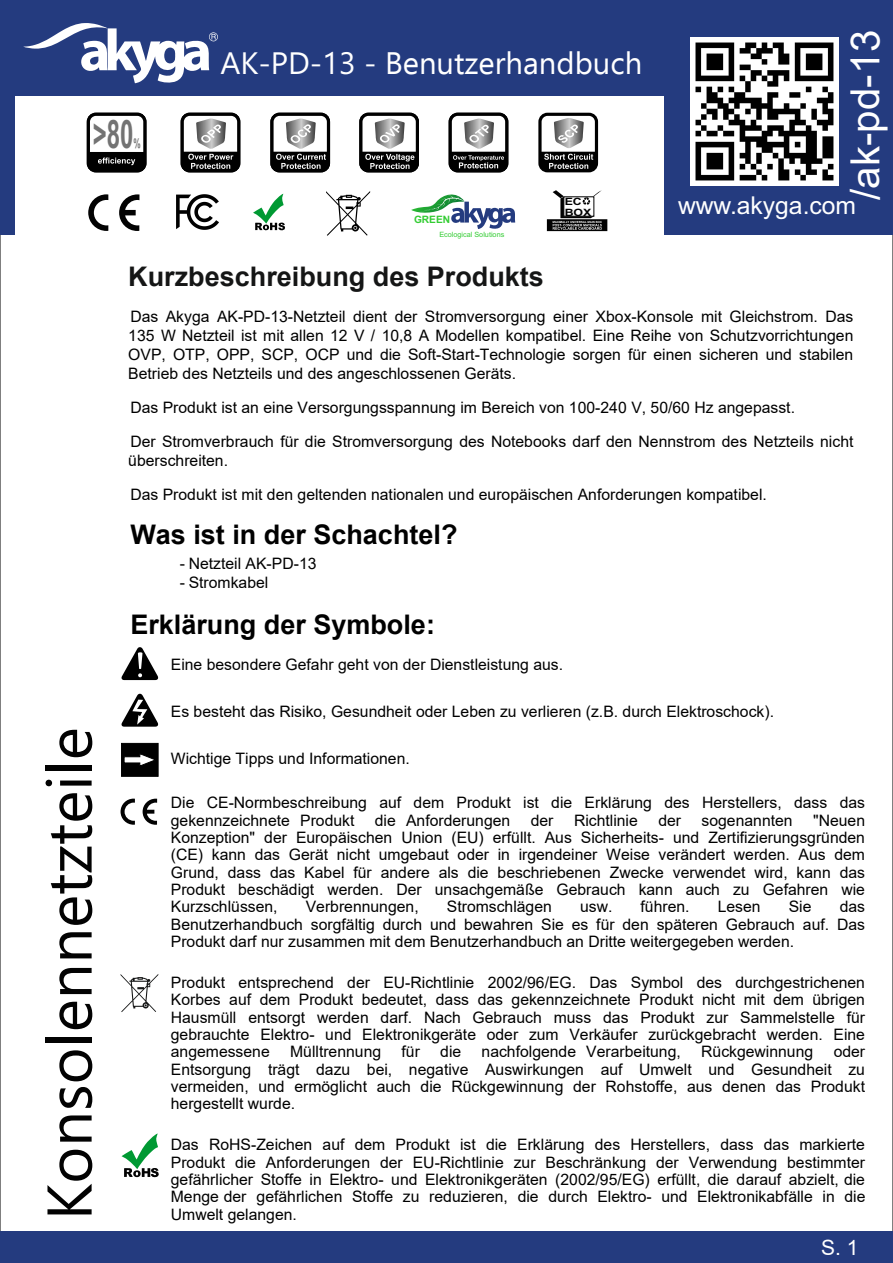
<style>
.page{position:relative;width:893px;height:1263px;background:#fff}
.page>*{position:absolute;margin:0;border:0;box-sizing:border-box;transform-origin:0 0}
.t1{font:63px "Ebrima";color:#020202}
.t2{font:40.35px "Arial";color:#fff}
.t3{font:700 39.3px "Arial";color:#737373;scale:.61 1}
.t4{font:31.05px "Ebrima";color:#fff}
.t5{font:700 27px "Arial";color:#151616}
.t6{font:700 27px "Arial";color:#000}
.t7{font:700 27px "Arial";color:#000}
.t8{font:24.6px "Arial";color:#fff}
.t9{font:21px "Arial";color:#fff}
.t10{font:15.75px/17.2px "Arial";color:#000;text-align:justify}
.t11{font:700 13.35px "Arial";color:#737373;scale:.61 1}
.t12{font:700 10.2px "Arial";color:#3c3}
.t13{font:700 10.05px/11.2px "Arial";color:#020202;scale:1.23 1}
.t14{font:7.2px "Arial";color:#3c3}
.s1{font-style:inherit}
</style>
<div class="page">
<div style="left:0;top:0;width:893px;height:235px;background:#243b7f"></div>
<div style="left:16px;top:96px;width:648px;height:149px;background:#fff"></div>
<svg style="left:23px;top:23px;width:195px;height:60px"></svg>
<div style="left:0;top:1231px;width:893px;height:31px;background:#243b7f"></div>
<svg style="left:253px;top:194px;width:32px;height:37px"></svg>
<svg style="left:119px;top:194px;width:20px;height:37px"></svg>
<svg style="left:88px;top:194px;width:20px;height:37px"></svg>
<svg style="left:547px;top:190px;width:60px;height:41px"></svg>
<svg style="left:411px;top:194px;width:104px;height:35px"></svg>
<img style="left:176px;top:194px;width:43px;height:36px">
<svg style="left:326px;top:191px;width:44px;height:45px"></svg>
<div style="left:538px;top:113px;width:60px;height:59px;background:#fff;border:3px solid #000;border-radius:8px"></div>
<div style="left:449px;top:113px;width:59px;height:59px;background:#fff;border:3px solid #000;border-radius:8px"></div>
<svg style="left:450px;top:118px;width:57px;height:53px"></svg>
<svg style="left:540px;top:118px;width:56px;height:53px"></svg>
<div style="left:181px;top:113px;width:59px;height:59px;background:#fff;border:3px solid #000;border-radius:8px"></div>
<div style="left:270px;top:113px;width:60px;height:59px;background:#fff;border:3px solid #000;border-radius:8px"></div>
<div style="left:359px;top:113px;width:60px;height:59px;background:#fff;border:3px solid #000;border-radius:8px"></div>
<svg style="left:182px;top:118px;width:57px;height:53px"></svg>
<svg style="left:272px;top:118px;width:56px;height:53px"></svg>
<svg style="left:361px;top:118px;width:56px;height:53px"></svg>
<div style="left:87px;top:113px;width:59px;height:59px;background:#fff;border:3px solid #000;border-radius:8px"></div>
<svg style="left:88px;top:152px;width:57px;height:19px"></svg>
<img style="left:690px;top:37px;width:148px;height:148px">
<svg style="left:122px;top:647px;width:36px;height:33px"></svg>
<svg style="left:122px;top:694px;width:36px;height:33px"></svg>
<div style="left:121px;top:743px;width:38px;height:34px;background:#000;border:1px solid #000"></div>
<svg style="left:124px;top:752px;width:34px;height:15px"></svg>
<svg style="left:121px;top:974px;width:37px;height:38px"></svg>
<svg style="left:143px;top:799px;width:14px;height:26px"></svg>
<svg style="left:121px;top:799px;width:14px;height:26px"></svg>
<svg style="left:122px;top:1133px;width:37px;height:45px"></svg>
<h3 class="t3" style="left:93px;top:119px;width:68px">&gt;80</h3>
<p class="t11" style="left:134px;top:138px;width:13px">%</p>
<h3 class="t4" style="left:220px;top:52px;width:423px">AK-PD-13 - Benutzerhandbuch</h3>
<p class="t12" style="left:414px;top:215px;width:38px">GREEN</p>
<p class="t14" style="left:439px;top:232px;width:66px">Ecological Solutions</p>
<p class="t13" style="left:565px;top:196px;width:23px">EC<br>BOX</p>
<h2 class="t2" style="left:837px;top:200px;width:172px;rotate:-90deg">/ak-pd-13</h2>
<h3 class="t8" style="left:678px;top:196px;width:180px">www.akyga.com</h3>
<h3 class="t5" style="left:128px;top:258px;width:417px">Kurzbeschreibung des Produkts</h3>
<p class="t10" style="left:128px;top:307px;width:727px;line-height:19px">Das Akyga AK-PD-13-Netzteil dient der Stromversorgung einer Xbox-Konsole mit Gleichstrom. Das 135 W Netzteil ist mit allen 12 V / 10,8 A Modellen kompatibel. Eine Reihe von Schutzvorrichtungen OVP, OTP, OPP, SCP, OCP und die Soft-Start-Technologie sorgen für einen sicheren und stabilen Betrieb des Netzteils und des angeschlossenen Geräts.</p>
<p class="t10" style="left:130px;top:390px;width:725px;line-height:34px">Das Produkt ist an eine Versorgungsspannung im Bereich von 100-240 V, 50/60 Hz angepasst.<br>Der Stromverbrauch für die Stromversorgung des Notebooks darf den Nennstrom des Netzteils nicht</p>
<p class="t10" style="left:128px;top:443px;width:640px;line-height:34.2px">überschreiten.<br>Das Produkt ist mit den geltenden nationalen und europäischen Anforderungen kompatibel.</p>
<h3 class="t6" style="left:130px;top:515px;width:329px">Was ist in der Schachtel?</h3>
<h1 class="t1" style="left:23px;top:1220px;width:494px;rotate:-90deg">Konsolennetzteile</h1>
<p class="t10" style="left:180px;top:555px;width:138px"><span class="s1">-</span> Netzteil AK-PD-13</p>
<p class="t10" style="left:180px;top:574px;width:90px"><span class="s1">-</span> Stromkabel</p>
<h3 class="t7" style="left:130px;top:605px;width:306px">Erklärung der Symbole:</h3>
<p class="t10" style="left:171px;top:656px;width:394px">Eine besondere Gefahr geht von der Dienstleistung aus.</p>
<p class="t10" style="left:171px;top:702px;width:605px">Es besteht das Risiko, Gesundheit oder Leben zu verlieren (z.B. durch Elektroschock).</p>
<p class="t10" style="left:171px;top:750px;width:240px">Wichtige Tipps und Informationen.</p>
<p class="t10" style="left:171px;top:794px;width:696px">Die CE-Normbeschreibung auf dem Produkt ist die Erklärung des Herstellers, dass das gekennzeichnete Produkt</p>
<p class="t10" style="left:375px;top:811px;width:137px">die Anforderungen</p>
<p class="t10" style="left:531px;top:811px;width:24px">der</p>
<p class="t10" style="left:574px;top:811px;width:65px">Richtlinie</p>
<p class="t10" style="left:658px;top:811px;width:24px">der</p>
<p class="t10" style="left:702px;top:811px;width:93px">sogenannten</p>
<p class="t10" style="left:171px;top:811px;width:696px;text-indent:642px">"Neuen Konzeption" der Europäischen Union (EU) erfüllt. Aus Sicherheits- und Zertifizierungsgründen (CE) kann das Gerät nicht umgebaut oder in irgendeiner Weise verändert werden. Aus dem Grund, dass das Kabel für andere als die beschriebenen Zwecke verwendet wird, kann das Produkt beschädigt werden. Der unsachgemäße Gebrauch kann auch zu Gefahren wie Kurzschlüssen,</p>
<p class="t10" style="left:306px;top:898px;width:114px">Verbrennungen,</p>
<p class="t10" style="left:447px;top:898px;width:107px">Stromschlägen</p>
<p class="t10" style="left:580px;top:898px;width:34px">usw.</p>
<p class="t10" style="left:641px;top:898px;width:51px">führen.</p>
<p class="t10" style="left:718px;top:898px;width:44px">Lesen</p>
<p class="t10" style="left:789px;top:898px;width:24px">Sie</p>
<p class="t10" style="left:171px;top:898px;width:696px;text-indent:669px">das Benutzerhandbuch sorgfältig durch und bewahren Sie es für den späteren Gebrauch auf. Das Produkt darf nur zusammen mit dem Benutzerhandbuch an Dritte weitergegeben werden.</p>
<p class="t10" style="left:171px;top:974px;width:696px">Produkt entsprechend der EU-Richtlinie 2002/96/EG. Das Symbol des durchgestrichenen Korbes auf dem Produkt bedeutet, dass das gekennzeichnete Produkt nicht mit dem übrigen Hausmüll entsorgt werden darf. Nach Gebrauch muss das Produkt zur Sammelstelle für gebrauchte Elektro- und Elektronikgeräte oder zum Verkäufer zurückgebracht werden. Eine angemessene</p>
<p class="t10" style="left:290px;top:1043px;width:93px">Mülltrennung</p>
<p class="t10" style="left:402px;top:1043px;width:20px">für</p>
<p class="t10" style="left:440px;top:1043px;width:23px">die</p>
<p class="t10" style="left:482px;top:1043px;width:201px">nachfolgende Verarbeitung,</p>
<p class="t10" style="left:701px;top:1043px;width:114px">Rückgewinnung</p>
<p class="t10" style="left:171px;top:1043px;width:696px;text-indent:663px">oder Entsorgung trägt dazu bei, negative Auswirkungen auf Umwelt und Gesundheit zu vermeiden, und ermöglicht auch die Rückgewinnung der Rohstoffe, aus denen das Produkt hergestellt wurde.</p>
<p class="t10" style="left:171px;top:1136px;width:696px">Das RoHS-Zeichen auf dem Produkt ist die Erklärung des Herstellers, dass das markierte Produkt die Anforderungen der EU-Richtlinie zur Beschränkung der Verwendung bestimmter gefährlicher Stoffe in Elektro- und Elektronikgeräten (2002/95/EG) erfüllt, die darauf abzielt, die Menge der gefährlichen Stoffe zu reduzieren, die durch Elektro- und Elektronikabfälle in die Umwelt gelangen.</p>
<h3 class="t9" style="left:821px;top:1240px;width:39px"><span class="s1">S</span>. 1</h3>
</div>
